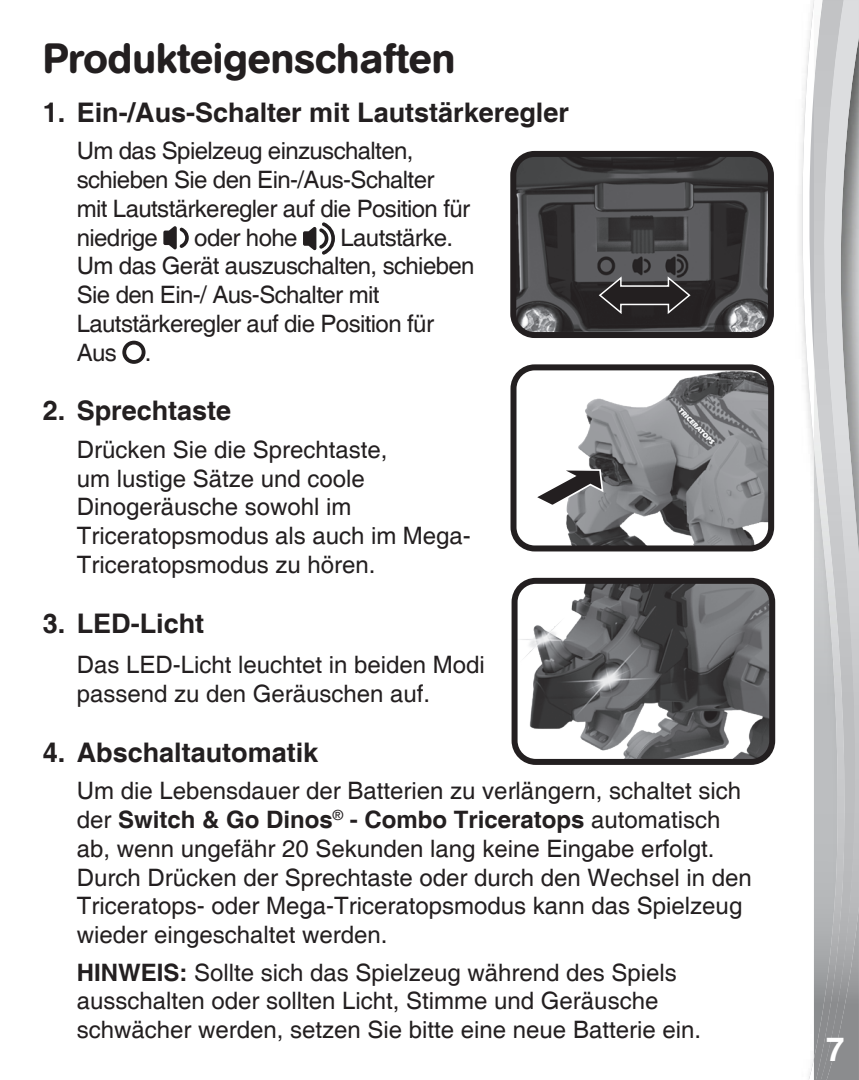
<style>
.page{position:relative;width:859px;height:1080px;background:#fff}
.page>*{position:absolute;margin:0;border:0;box-sizing:border-box;transform-origin:0 0}
.t1{font:500 42px "AG Book Rounded";color:#231f20}
.t2{font:700 33px "Helvetica";color:#fff}
.t3{font:700 27px "Helvetica";color:#231f20}
.t4{font:24px/28.8px "Helvetica";color:#231f20}
.t5{font:24px/28.8px "Helvetica";letter-spacing:-.025em;color:#231f20}
.s1{font-weight:700}
</style>
<div class="page">
<svg style="left:802px;top:0;width:12px;height:1080px"></svg>
<img style="left:857px;top:0;width:2px;height:1080px">
<img style="left:848px;top:0;width:9px;height:1080px">
<svg style="left:847px;top:0;width:1px;height:1080px"></svg>
<img style="left:814px;top:0;width:33px;height:1080px">
<img style="left:517px;top:158px;width:250px;height:173px">
<div style="left:510px;top:151px;width:264px;height:187px;border:6px solid #231f20;border-radius:21px"></div>
<img style="left:519px;top:585px;width:249px;height:173px">
<div style="left:512px;top:578px;width:263px;height:187px;border:6px solid #231f20;border-radius:21px"></div>
<svg style="left:597px;top:275px;width:95px;height:41px;background:#403d3f"></svg>
<img style="left:517px;top:371px;width:250px;height:173px">
<div style="left:510px;top:364px;width:264px;height:187px;border:6px solid #231f20;border-radius:21px"></div>
<svg style="left:532px;top:467px;width:72px;height:41px"></svg>
<svg style="left:163px;top:226px;width:26px;height:23px"></svg>
<svg style="left:303px;top:222px;width:32px;height:33px"></svg>
<svg style="left:122px;top:341px;width:24px;height:23px"></svg>
<h1 class="t1" style="left:43px;top:33px;width:414px">Produkteigenschaften</h1>
<p class="t3" style="left:43px;top:96px;width:528px">1. Ein-/Aus-Schalter mit Lautstärkeregler</p>
<p class="t5" style="left:77px;top:137px;width:395px">Um das Spielzeug einzuschalten, schieben Sie den Ein-/Aus-Schalter mit Lautstärkeregler auf die Position für niedrige</p>
<p class="t5" style="left:77px;top:224px;width:399px;text-indent:264px">Lautstärke.<br>Um das Gerät auszuschalten, schieben<br>Sie den Ein-/ Aus-Schalter mit<br>Lautstärkeregler auf die Position für<br>Aus .</p>
<p class="t3" style="left:43px;top:395px;width:190px">2. Sprechtaste</p>
<p class="t4" style="left:77px;top:436px;width:396px">Drücken Sie die Sprechtaste,<br>um lustige Sätze und coole<br>Dinogeräusche sowohl im<br>Triceratopsmodus als auch im Mega-<br>Triceratopsmodus zu hören.</p>
<p class="t3" style="left:43px;top:607px;width:163px">3. LED-Licht</p>
<p class="t4" style="left:77px;top:652px;width:410px">Das LED-Licht leuchtet in beiden Modi passend zu den Geräuschen auf.</p>
<p class="t3" style="left:43px;top:736px;width:277px">4. Abschaltautomatik</p>
<p class="t4" style="left:77px;top:777px;width:676px">Um die Lebensdauer der Batterien zu verlängern, schaltet sich der <span class="s1">Switch &amp; Go Dinos</span><sup>®</sup> <span class="s1">- Combo Triceratops</span> automatisch ab, wenn ungefähr 20 Sekunden lang keine Eingabe erfolgt.<br>Durch Drücken der Sprechtaste oder durch den Wechsel in den Triceratops- oder Mega-Triceratopsmodus kann das Spielzeug wieder eingeschaltet werden.</p>
<p class="t4" style="left:77px;top:959px;width:626px"><span class="s1">HINWEIS:</span> Sollte sich das Spielzeug während des Spiels ausschalten oder sollten Licht, Stimme und Geräusche schwächer werden, setzen Sie bitte eine neue Batterie ein.</p>
<p class="t5" style="left:194px;top:224px;width:105px">oder hohe</p>
<h2 class="t2" style="left:826px;top:1029px;width:20px">7</h2>
</div>
